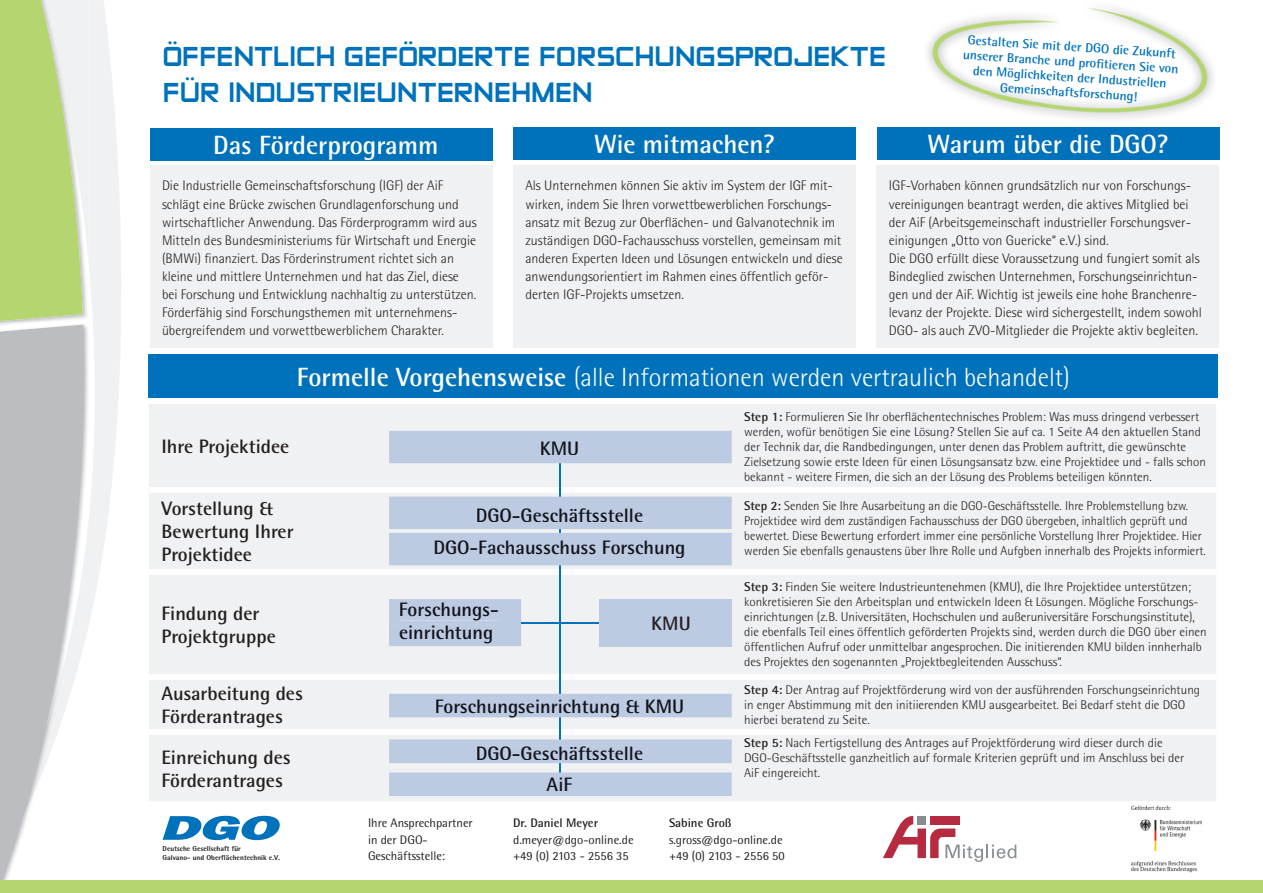
<style>
.page{position:relative;width:1263px;height:893px;background:#fff}
.page>*{position:absolute;margin:0;border:0;box-sizing:border-box;transform-origin:0 0}
.t1{font:33px/36px "Zeroes Two";color:#0072bc;scale:.9 1}
.t2{font:300 26.4px "Rotis Semi Sans";color:#fff}
.t3{font:700 26.4px "Rotis Semi Sans";color:#fff}
.t4{font:700 19.5px/23.4px "Rotis Semi Sans";color:#231f20}
.t5{font:700 19.5px/31.8px "Rotis Semi Sans";color:#12131c;text-align:center}
.t6{font:300 13.95px/18px "Rotis Semi Sans";color:#231f20}
.t7{font:700 13.05px/15.1px "Rotis Semi Sans";color:#0072bc;text-align:center}
.t8{font:300 12.75px/15px "Rotis Semi Sans";color:#231f20}
.t9{font:12.45px/16.2px "Rotis Semi Sans";color:#231f20}
.t10{font:700 12.45px "Rotis Semi Sans";color:#231f20}
.t11{font:800 7.2px/8.6px "Rotis Semi Sans";letter-spacing:.005em;color:#231f20}
.s1{font-weight:700}
</style>
<div class="page">
<svg style="left:89px;top:0;width:32px;height:603px"></svg>
<svg style="left:0;top:0;width:83px;height:322px;background:#bed988"></svg>
<svg style="left:0;top:325px;width:93px;height:555px;fill:#bcbdc0"></svg>
<div style="left:0;top:880px;width:1263px;height:13px;background:#b4d56f"></div>
<div style="left:149px;top:354px;width:1069px;height:44px;background:#0072bc"></div>
<div style="left:150px;top:128px;width:342px;height:32px;background:#0072bc"></div>
<div style="left:513px;top:127px;width:343px;height:32px;background:#0072bc"></div>
<div style="left:877px;top:127px;width:342px;height:32px;background:#0072bc"></div>
<div style="left:150px;top:165px;width:342px;height:183px;background:#f0f1f2"></div>
<div style="left:513px;top:165px;width:343px;height:183px;background:#f0f1f2"></div>
<div style="left:876px;top:165px;width:343px;height:183px;background:#f0f1f2"></div>
<svg style="left:163px;top:816px;width:117px;height:24px"></svg>
<svg style="left:883px;top:816px;width:133px;height:46px"></svg>
<img style="left:1131px;top:805px;width:71px;height:67px">
<img style="left:927px;top:7px;width:286px;height:112px">
<div style="left:149px;top:404px;width:1067px;height:397px;background:#f0f1f2"></div>
<div style="left:149px;top:487px;width:231px;height:6px;background:#fff"></div>
<div style="left:380px;top:487px;width:358px;height:6px;background:#fff"></div>
<div style="left:738px;top:487px;width:478px;height:6px;background:#fff"></div>
<div style="left:149px;top:569px;width:231px;height:5px;background:#fff"></div>
<div style="left:380px;top:569px;width:358px;height:5px;background:#fff"></div>
<div style="left:738px;top:569px;width:478px;height:5px;background:#fff"></div>
<div style="left:149px;top:674px;width:231px;height:5px;background:#fff"></div>
<div style="left:380px;top:674px;width:358px;height:5px;background:#fff"></div>
<div style="left:738px;top:674px;width:478px;height:5px;background:#fff"></div>
<div style="left:149px;top:729px;width:231px;height:6px;background:#fff"></div>
<div style="left:380px;top:729px;width:358px;height:6px;background:#fff"></div>
<div style="left:738px;top:729px;width:478px;height:6px;background:#fff"></div>
<hr style="left:521px;top:623px;width:79px;height:1px;background:#0072bc">
<hr style="left:559px;top:463px;width:2px;height:34px;background:#0072bc">
<hr style="left:559px;top:565px;width:2px;height:129px;background:#0072bc">
<hr style="left:559px;top:717px;width:2px;height:22px;background:#0072bc">
<div style="left:389px;top:431px;width:343px;height:32px;background:#bccbe2"></div>
<div style="left:541px;top:441px;width:37px;height:14px;background:#bccbe2"></div>
<svg style="left:389px;top:497px;width:343px;height:68px;background:#bfcde3"></svg>
<div style="left:435px;top:540px;width:249px;height:18px;background:#bccbe2"></div>
<div style="left:389px;top:599px;width:133px;height:47px;background:#bccbe2"></div>
<div style="left:600px;top:599px;width:132px;height:47px;background:#bccbe2"></div>
<svg style="left:389px;top:739px;width:343px;height:57px;background:#c5d1e4"></svg>
<div style="left:547px;top:778px;width:25px;height:13px;background:#bccbe2"></div>
<div style="left:389px;top:694px;width:343px;height:23px;background:#bccbe2"></div>
<div style="left:436px;top:699px;width:247px;height:18px;background:#bccbe2"></div>
<h1 class="t1" style="left:163px;top:39px;width:806px">ÖFFENTLICH GEFÖRDERTE FORSCHUNGSPROJEKTE<br>FÜR INDUSTRIEUNTERNEHMEN</h1>
<p class="t7" style="left:965px;top:31px;width:217px;rotate:4deg">Gestalten Sie mit der DGO die Zukunft unserer Branche und profi tieren Sie von den Möglichkeiten der Industriellen Gemeinschaftsforschung!</p>
<h2 class="t3" style="left:213px;top:129px;width:227px">Das Förderprogramm</h2>
<h2 class="t3" style="left:594px;top:128px;width:183px">Wie mitmachen?</h2>
<h2 class="t3" style="left:927px;top:128px;width:243px">Warum über die DGO?</h2>
<p class="t6" style="left:162px;top:177px;width:316px">Die Industrielle Gemeinschaftsforschung (IGF) der AiF schlägt eine Brücke zwischen Grundlagenforschung und wirtschaftlicher Anwendung. Das Förderprogramm wird aus Mitteln des Bundesministeriums für Wirtschaft und Energie (BMWi) finanziert. Das Förderinstrument richtet sich an kleine und mittlere Unternehmen und hat das Ziel, diese bei Forschung und Entwicklung nachhaltig zu unterstützen.<br>Förderfähig sind Forschungsthemen mit unternehmens&shy;übergreifendem und vorwettbewerblichem Charakter.</p>
<p class="t6" style="left:525px;top:177px;width:319px">Als Unternehmen können Sie aktiv im System der IGF mit&shy;wirken, indem Sie Ihren vorwettbewerblichen Forschungs&shy;ansatz mit Bezug zur Oberflächen- und Galvanotechnik im zuständigen DGO-Fachausschuss vorstellen, gemeinsam mit anderen Experten Ideen und Lösungen entwickeln und diese anwendungsorientiert im Rahmen eines öffentlich geför&shy;derten IGF-Projekts umsetzen.</p>
<p class="t6" style="left:889px;top:177px;width:314px">IGF-Vorhaben können grundsätzlich nur von Forschungs&shy;vereinigungen beantragt werden, die aktives Mitglied bei der AiF (Arbeitsgemeinschaft industrieller Forschungsver&shy;einigungen „Otto von Guericke“ e.V.) sind.<br>Die DGO erfüllt diese Voraussetzung und fungiert somit als Bindeglied zwischen Unternehmen, Forschungseinrichtun&shy;gen und der AiF. Wichtig ist jeweils eine hohe Branchenre&shy;levanz der Projekte. Diese wird sichergestellt, indem sowohl DGO- als auch ZVO-Mitglieder die Projekte aktiv begleiten.</p>
<h3 class="t4" style="left:161px;top:434px;width:129px">Ihre Projektidee</h3>
<h2 class="t2" style="left:297px;top:362px;width:775px"><span class="s1">Formelle Vorgehensweise</span> (alle Informationen werden vertraulich behandelt)</h2>
<h3 class="t5" style="left:540px;top:432px;width:41px">KMU</h3>
<p class="t8" style="left:744px;top:410px;width:463px"><span class="s1">Step 1:</span> Formulieren Sie Ihr oberflächentechnisches Problem: Was muss dringend verbessert werden, wofür benötigen Sie eine Lösung? Stellen Sie auf ca. 1 Seite A4 den aktuellen Stand der Technik dar, die Randbedingungen, unter denen das Problem auftritt, die gewünschte Zielsetzung sowie erste Ideen für einen Lösungsansatz bzw. eine Projektidee und - falls schon bekannt - weitere Firmen, die sich an der Lösung des Problems beteiligen könnten.</p>
<h3 class="t4" style="left:161px;top:496px;width:134px">Vorstellung &amp;<br>Bewertung Ihrer<br>Projektidee</h3>
<p class="t8" style="left:744px;top:498px;width:463px"><span class="s1">Step 2:</span> Senden Sie Ihre Ausarbeitung an die DGO-Geschäftsstelle. Ihre Problemstellung bzw.<br>Projektidee wird dem zuständigen Fachausschuss der DGO übergeben, inhaltlich geprüft und bewertet. Diese Bewertung erfordert immer eine persönliche Vorstellung Ihrer Projektidee. Hier werden Sie ebenfalls genaustens über Ihre Rolle und Aufgben innerhalb des Projekts informiert.</p>
<h3 class="t5" style="left:433px;top:499px;width:254px">DGO-Geschäftsstelle<br>DGO-Fachausschuss Forschung</h3>
<h3 class="t4" style="left:161px;top:601px;width:116px">Findung der<br>Projektgruppe</h3>
<h3 class="t5" style="left:399px;top:597px;width:102px;line-height:23.4px;text-align:left">Forschungs&shy;einrichtung</h3>
<h3 class="t4" style="left:651px;top:611px;width:41px">KMU</h3>
<p class="t8" style="left:744px;top:579px;width:464px"><span class="s1">Step 3:</span> Finden Sie weitere Industrieuntenehmen (KMU), die Ihre Projektidee unterstützen; konkretisieren Sie den Arbeitsplan und entwickeln Ideen &amp; Lösungen. Mögliche Forschungs&shy;einrichtungen (z.B. Universitäten, Hochschulen und außeruniversitäre Forschungsinstitute), die ebenfalls Teil eines öffentlich geförderten Projekts sind, werden durch die DGO über einen öffentlichen Aufruf oder unmittelbar angesprochen. Die initierenden KMU bilden innherhalb des Projektes den sogenannten „Projektbegleitenden Ausschuss“.</p>
<h3 class="t4" style="left:161px;top:681px;width:143px">Ausarbeitung des<br>Förderantrages</h3>
<p class="t8" style="left:744px;top:683px;width:457px"><span class="s1">Step 4:</span> Der Antrag auf Projektförderung wird von der ausführenden Forschungseinrichtung in enger Abstimmung mit den initiierenden KMU ausgearbeitet. Bei Bedarf steht die DGO hierbei beratend zu Seite.</p>
<h3 class="t4" style="left:161px;top:745px;width:131px">Einreichung des<br>Förderantrages</h3>
<p class="t8" style="left:744px;top:735px;width:442px"><span class="s1">Step 5:</span> Nach Fertigstellung des Antrages auf Projektförderung wird dieser durch die<br>DGO-Geschäftsstelle ganzheitlich auf formale Kriterien geprüft und im Anschluss bei der<br>AiF eingereicht.</p>
<h3 class="t5" style="left:435px;top:690px;width:251px">Forschungseinrichtung &amp; KMU</h3>
<h3 class="t5" style="left:476px;top:737px;width:169px">DGO-Geschäftsstelle<br>AiF</h3>
<p class="t11" style="left:163px;top:845px;width:119px">Deutsche Gesellschaft für<br>Galvano- und Oberflächentechnik e.V.</p>
<p class="t9" style="left:368px;top:815px;width:106px">Ihre Ansprechpartner in der DGO-<br>Geschäftsstelle:</p>
<p class="t10" style="left:513px;top:815px;width:86px">Dr. Daniel Meyer</p>
<p class="t9" style="left:513px;top:831px;width:122px">d.meyer@dgo-online.de +49 (0) 2103 - 2556 35</p>
<p class="t10" style="left:669px;top:815px;width:64px">Sabine Groß</p>
<p class="t9" style="left:669px;top:831px;width:117px">s.gross@dgo-online.de +49 (0) 2103 - 2556 50</p>
</div>
